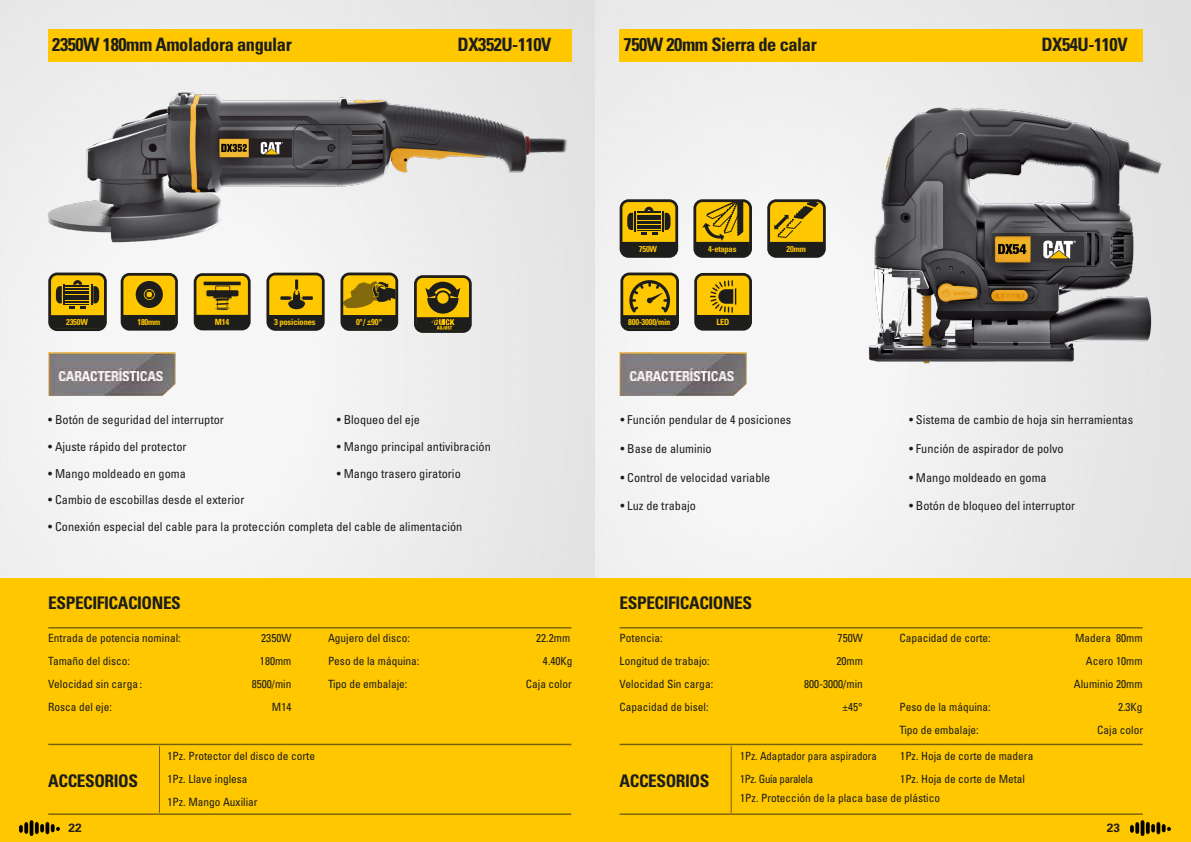
<style>
.page{position:relative;width:1191px;height:842px;background:#fff}
.page>*{position:absolute;margin:0;border:0;box-sizing:border-box;transform-origin:0 0}
.t1{font:700 condensed 18.4px "Univers LT Std";letter-spacing:-.025em;color:#1d1d1b}
.t2{font:700 condensed 17.4px "Univers LT Std";letter-spacing:-.025em;color:#1d1d1b}
.t3{font:condensed 12.3px "Univers LT Std";color:#1d1d1b}
.t4{font:700 12px "Univers LT Std";color:#231f20}
.t5{font:condensed 11.4px/22.9px "Univers LT Std";color:#1d1d1b}
.t6{font:condensed 11.4px/22.9px "Univers LT Std";color:#1d1d1b;scale:.95 1}
.t7{font:700 condensed 8.6px "Univers LT Std";letter-spacing:-.025em;color:#fec700}
.t8{font:700 condensed 8.5px "Univers LT Std";letter-spacing:-.025em;color:#fec700}
.s1{font-family:"Adobe Song Std";font-weight:300;font-stretch:normal}
</style>
<div class="page">
<img style="left:0;top:0;width:1191px;height:579px">
<div style="left:0;top:579px;width:595px;height:263px;background:#fec700"></div>
<div style="left:48px;top:29px;width:523px;height:33px;background:#fec700"></div>
<img style="left:48px;top:352px;width:128px;height:44px">
<hr style="left:48px;top:627px;width:523px;height:1px;background:#1d1d1b">
<hr style="left:159px;top:746px;width:1px;height:67px;background:#1d1d1b">
<hr style="left:48px;top:813px;width:523px;height:2px;background:#1d1d1b">
<hr style="left:48px;top:744px;width:523px;height:1px;background:#1d1d1b">
<svg style="left:194px;top:273px;width:57px;height:57px;background:#8d7313"></svg>
<svg style="left:121px;top:273px;width:57px;height:58px;background:#886f14"></svg>
<svg style="left:48px;top:273px;width:59px;height:58px;background:#7e6815"></svg>
<svg style="left:340px;top:273px;width:58px;height:58px;background:#856d14"></svg>
<svg style="left:266px;top:273px;width:59px;height:58px;background:#9a7d14"></svg>
<svg style="left:414px;top:275px;width:58px;height:58px;background:#876f14"></svg>
<div style="left:595px;top:579px;width:596px;height:263px;background:#fec700"></div>
<div style="left:619px;top:29px;width:523px;height:33px;background:#fec700"></div>
<img style="left:619px;top:352px;width:127px;height:44px">
<hr style="left:619px;top:627px;width:523px;height:1px;background:#1d1d1b">
<hr style="left:730px;top:746px;width:1px;height:67px;background:#1d1d1b">
<hr style="left:619px;top:813px;width:523px;height:2px;background:#1d1d1b">
<hr style="left:619px;top:744px;width:523px;height:1px;background:#1d1d1b">
<svg style="left:694px;top:273px;width:58px;height:58px;background:#957914"></svg>
<svg style="left:619px;top:199px;width:59px;height:59px;background:#7f6918"></svg>
<svg style="left:693px;top:199px;width:59px;height:59px;background:#8c7316"></svg>
<svg style="left:767px;top:199px;width:58px;height:59px;background:#997c13"></svg>
<svg style="left:620px;top:273px;width:59px;height:58px;background:#937813"></svg>
<img style="left:20px;top:821px;width:40px;height:14px">
<img style="left:1130px;top:821px;width:40px;height:14px">
<img style="left:36px;top:80px;width:537px;height:169px">
<img style="left:861px;top:98px;width:318px;height:278px">
<h1 class="t1" style="left:52px;top:33px;width:241px">2350W 180mm Amoladora angular</h1>
<h1 class="t1" style="left:457px;top:33px;width:95px">DX352U-110V</h1>
<h1 class="t1" style="left:623px;top:33px;width:195px">750W 20mm Sierra de calar</h1>
<h1 class="t1" style="left:1041px;top:33px;width:88px">DX54U-110V</h1>
<p class="t8" style="left:639px;top:244px;width:20px">750W</p>
<p class="t8" style="left:708px;top:244px;width:30px">4-etapas</p>
<p class="t8" style="left:786px;top:244px;width:21px">20mm</p>
<p class="t8" style="left:66px;top:317px;width:23px">2350W</p>
<p class="t8" style="left:137px;top:317px;width:24px">180mm</p>
<p class="t8" style="left:215px;top:317px;width:16px">M14</p>
<p class="t7" style="left:274px;top:317px;width:43px">3 posiciones</p>
<p class="t7" style="left:356px;top:317px;width:28px">0°/ 90°</p>
<p class="t8" style="left:628px;top:317px;width:44px">800-3000/min</p>
<p class="t8" style="left:716px;top:317px;width:14px">LED</p>
<p class="t3" style="left:48px;top:412px;width:177px">• Botón de seguridad del interruptor</p>
<p class="t3" style="left:337px;top:412px;width:85px">• Bloqueo del eje</p>
<p class="t3" style="left:48px;top:439px;width:140px">• Ajuste rápido del protector</p>
<p class="t3" style="left:337px;top:439px;width:155px">• Mango principal antivibración</p>
<p class="t3" style="left:48px;top:466px;width:139px">• Mango moldeado en goma</p>
<p class="t3" style="left:337px;top:466px;width:125px">• Mango trasero giratorio</p>
<p class="t3" style="left:48px;top:492px;width:198px">• Cambio de escobillas desde el exterior</p>
<p class="t3" style="left:48px;top:519px;width:416px">• Conexión especial del cable para la protección completa del cable de alimentación</p>
<p class="t3" style="left:620px;top:412px;width:172px">• Función pendular de 4 posiciones</p>
<p class="t3" style="left:909px;top:412px;width:226px">• Sistema de cambio de hoja sin herramientas</p>
<p class="t3" style="left:620px;top:441px;width:93px">• Base de aluminio</p>
<p class="t3" style="left:909px;top:441px;width:156px">• Función de aspirador de polvo</p>
<p class="t3" style="left:620px;top:469px;width:151px">• Control de velocidad variable</p>
<p class="t3" style="left:909px;top:469px;width:139px">• Mango moldeado en goma</p>
<p class="t3" style="left:620px;top:498px;width:77px">• Luz de trabajo</p>
<p class="t3" style="left:909px;top:498px;width:168px">• Botón de bloqueo del interruptor</p>
<h2 class="t2" style="left:48px;top:592px;width:134px">ESPECIFICACIONES</h2>
<h2 class="t2" style="left:619px;top:592px;width:134px">ESPECIFICACIONES</h2>
<p class="t5" style="left:48px;top:626px;width:134px">Entrada de potencia nominal:</p>
<p class="t5" style="left:261px;top:626px;width:32px">2350W</p>
<p class="t5" style="left:48px;top:649px;width:83px">Tamaño del disco:</p>
<p class="t5" style="left:260px;top:649px;width:33px">180mm</p>
<p class="t5" style="left:48px;top:672px;width:103px">Velocidad sin carga<span class="s1">：</span></p>
<p class="t5" style="left:252px;top:672px;width:41px">8500/min</p>
<p class="t5" style="left:48px;top:695px;width:65px">Rosca del eje:</p>
<p class="t5" style="left:272px;top:695px;width:21px">M14</p>
<p class="t5" style="left:328px;top:626px;width:83px">Agujero del disco:</p>
<p class="t5" style="left:536px;top:626px;width:36px">22.2mm</p>
<p class="t5" style="left:328px;top:649px;width:93px">Peso de la máquina:</p>
<p class="t5" style="left:543px;top:649px;width:31px">4.40Kg</p>
<p class="t5" style="left:328px;top:672px;width:81px">Tipo de embalaje:</p>
<p class="t5" style="left:526px;top:672px;width:48px">Caja color</p>
<p class="t5" style="left:619px;top:626px;width:44px">Potencia:</p>
<p class="t5" style="left:837px;top:626px;width:27px">750W</p>
<p class="t5" style="left:619px;top:649px;width:92px">Longitud de trabajo:</p>
<p class="t5" style="left:836px;top:649px;width:28px">20mm</p>
<p class="t5" style="left:619px;top:672px;width:95px">Velocidad Sin carga:</p>
<p class="t5" style="left:804px;top:672px;width:60px">800-3000/min</p>
<p class="t5" style="left:619px;top:695px;width:90px">Capacidad de bisel:</p>
<p class="t5" style="left:842px;top:695px;width:22px">±45°</p>
<p class="t5" style="left:899px;top:626px;width:93px">Capacidad de corte:</p>
<p class="t5" style="left:1073px;top:626px;width:70px;text-align:right">Madera 80mm<br>Acero 10mm<br>Aluminio 20mm</p>
<p class="t5" style="left:899px;top:695px;width:93px">Peso de la máquina:</p>
<p class="t5" style="left:1118px;top:695px;width:26px">2.3Kg</p>
<p class="t5" style="left:899px;top:718px;width:81px">Tipo de embalaje:</p>
<p class="t5" style="left:1097px;top:718px;width:48px">Caja color</p>
<h2 class="t2" style="left:48px;top:770px;width:91px">ACCESORIOS</h2>
<p class="t5" style="left:167px;top:744px;width:149px">1Pz. Protector del disco de corte<br>1Pz. Llave inglesa</p>
<h2 class="t2" style="left:619px;top:770px;width:91px">ACCESORIOS</h2>
<p class="t6" style="left:740px;top:744px;width:145px">1Pz. Adaptador para aspiradora<br>1Pz. Guía paralela</p>
<p class="t5" style="left:900px;top:744px;width:135px">1Pz. Hoja de corte de madera<br>1Pz. Hoja de corte de Metal</p>
<p class="t5" style="left:167px;top:790px;width:92px">1Pz. Mango Auxiliar</p>
<p class="t5" style="left:740px;top:786px;width:201px">1Pz. Protección de la placa base de plástico</p>
<p class="t4" style="left:68px;top:821px;width:15px">22</p>
<p class="t4" style="left:1106px;top:821px;width:15px">23</p>
</div>
